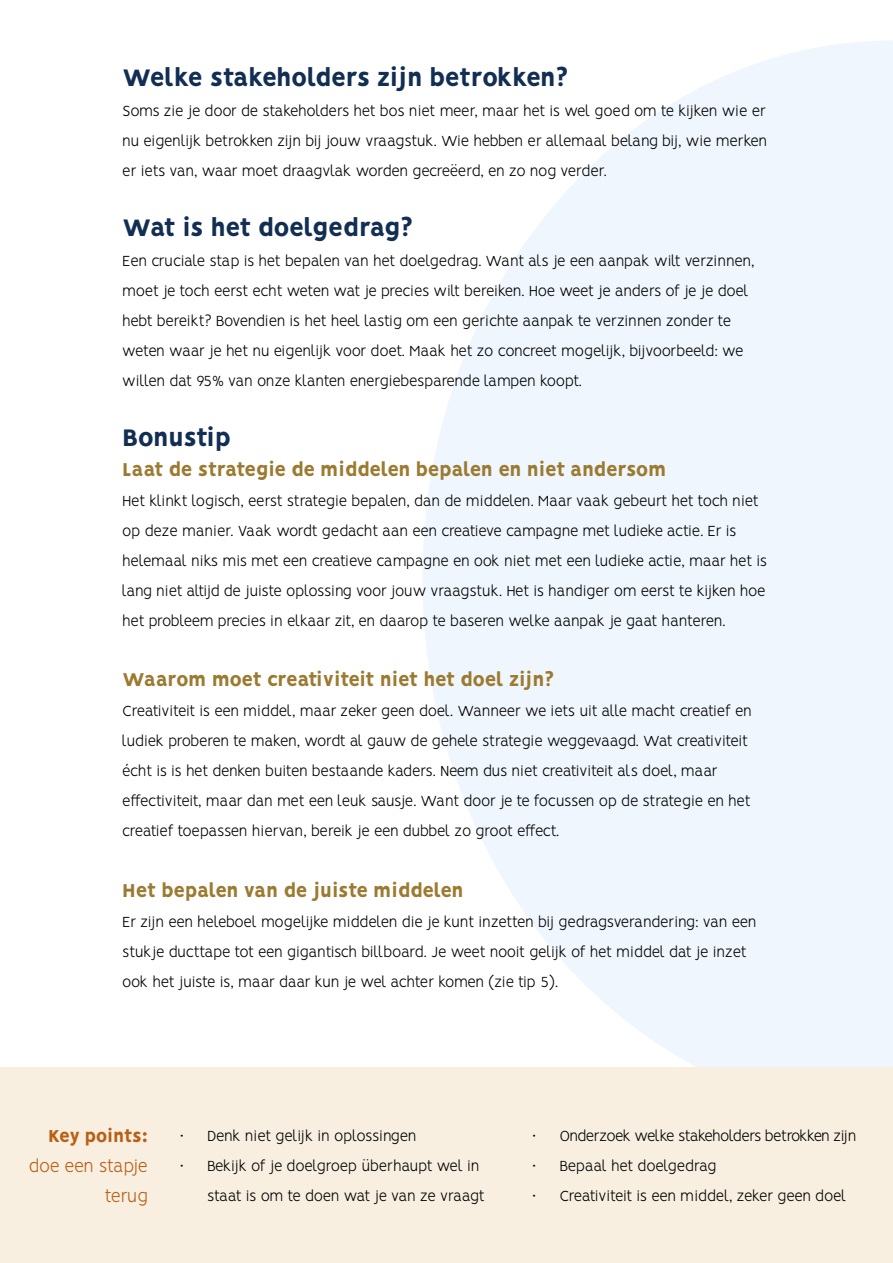
<style>
.page{position:relative;width:893px;height:1263px;background:#fff}
.page>*{position:absolute;margin:0;border:0;box-sizing:border-box;transform-origin:0 0}
.t1{font:800 27px "Vision";letter-spacing:-.03em;color:#132e53}
.t2{font:800 21px "Vision";letter-spacing:-.02em;color:#9b7b31}
.t3{font:300 19.5px/30px "Vision";letter-spacing:-.03em;color:#b95f17;text-align:right}
.t4{font:800 19.5px "Vision";letter-spacing:-.03em;color:#b95f17}
.t5{font:300 16.5px/30px "Vision";letter-spacing:-.02em;color:#000}
.t6{font:300 16.5px "Vision";letter-spacing:-.045em;color:#000}
</style>
<div class="page">
<svg style="left:423px;top:41px;width:470px;height:1075px;fill:#f0f6fd"></svg>
<div style="left:0;top:1067px;width:892px;height:195px;background:#f8efe0"></div>
<h1 class="t1" style="left:122px;top:62px;width:448px">Welke stakeholders zijn betrokken?</h1>
<p class="t5" style="left:122px;top:98px;width:646px;text-align:justify">Soms zie je door de stakeholders het bos niet meer, maar het is wel goed om te kijken wie er nu eigenlijk betrokken zijn bij jouw vraagstuk. Wie hebben er allemaal belang bij, wie merken er iets van, waar moet draagvlak worden gecreëerd, en zo nog verder.</p>
<h1 class="t1" style="left:122px;top:212px;width:292px">Wat is het doelgedrag?</h1>
<p class="t5" style="left:122px;top:248px;width:634px">Een cruciale stap is het bepalen van het doelgedrag. Want als je een aanpak wilt verzinnen, moet je toch eerst echt weten wat je precies wilt bereiken. Hoe weet je anders of je je doel hebt bereikt? Bovendien is het heel lastig om een gerichte aanpak te verzinnen zonder te weten waar je het nu eigenlijk voor doet. Maak het zo concreet mogelijk, bijvoorbeeld: we willen dat 95% van onze klanten energiebesparende lampen koopt.</p>
<h1 class="t1" style="left:122px;top:422px;width:110px">Bonustip</h1>
<p class="t2" style="left:122px;top:457px;width:545px">Laat de strategie de middelen bepalen en niet andersom</p>
<p class="t5" style="left:122px;top:488px;width:646px">Het klinkt logisch, eerst strategie bepalen, dan de middelen. Maar vaak gebeurt het toch niet op deze manier. Vaak wordt gedacht aan een creatieve campagne met ludieke actie. Er is helemaal niks mis met een creatieve campagne en ook niet met een ludieke actie, maar het is lang niet altijd de juiste oplossing voor jouw vraagstuk. Het is handiger om eerst te kijken hoe het probleem precies in elkaar zit, en daarop te baseren welke aanpak je gaat hanteren.</p>
<p class="t2" style="left:122px;top:667px;width:433px">Waarom moet creativiteit niet het doel zijn?</p>
<p class="t5" style="left:122px;top:698px;width:631px">Creativiteit is een middel, maar zeker geen doel. Wanneer we iets uit alle macht creatief en ludiek proberen te maken, wordt al gauw de gehele strategie weggevaagd. Wat creativiteit écht is is het denken buiten bestaande kaders. Neem dus niet creativiteit als doel, maar effectiviteit, maar dan met een leuk sausje. Want door je te focussen op de strategie en het creatief toepassen hiervan, bereik je een dubbel zo groot effect.</p>
<p class="t2" style="left:122px;top:877px;width:343px">Het bepalen van de juiste middelen</p>
<p class="t5" style="left:122px;top:908px;width:636px">Er zijn een heleboel mogelijke middelen die je kunt inzetten bij gedragsverandering: van een stukje ducttape tot een gigantisch billboard. Je weet nooit gelijk of het middel dat je inzet ook het juiste is, maar daar kun je wel achter komen (zie tip 5).</p>
<p class="t4" style="left:48px;top:1124px;width:101px">Key points:</p>
<p class="t3" style="left:29px;top:1152px;width:121px">doe een stapje terug</p>
<p class="t5" style="left:180px;top:1122px;width:238px">• Denk niet gelijk in oplossingen</p>
<p class="t5" style="left:207px;top:1152px;width:279px;text-indent:-27px">• Bekijk of je doelgroep überhaupt wel in staat is om te doen wat je van ze vraagt</p>
<p class="t6" style="left:532px;top:1126px;width:326px">• Onderzoek welke stakeholders betrokken zijn</p>
<p class="t5" style="left:532px;top:1152px;width:186px">• Bepaal het doelgedrag</p>
<p class="t5" style="left:532px;top:1182px;width:315px">• Creativiteit is een middel, zeker geen doel</p>
</div>
